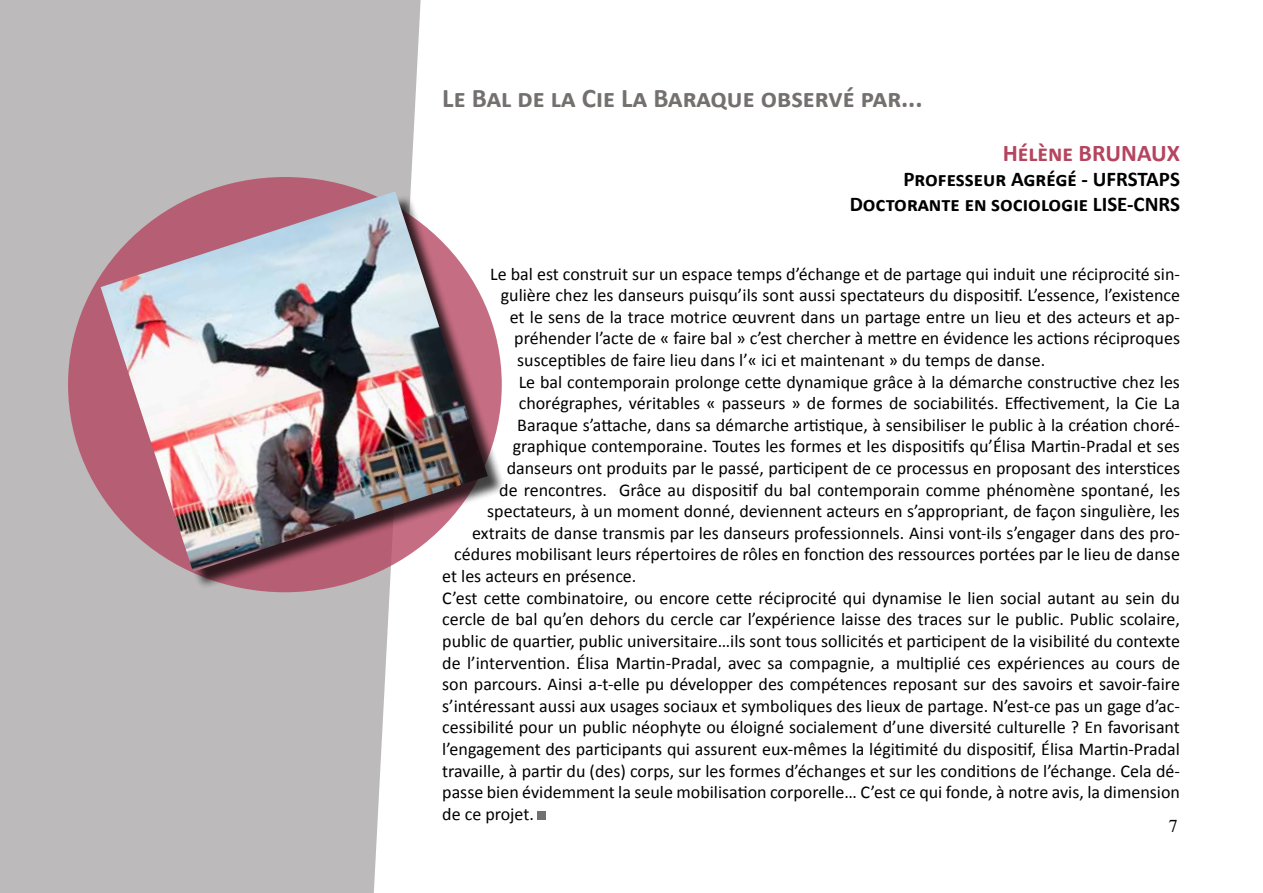
<style>
.page{position:relative;width:1263px;height:893px;background:#fff}
.page>*{position:absolute;margin:0;border:0;box-sizing:border-box;transform-origin:0 0}
.t1{font:700 27px "Calibri";color:#747070}
.t2{font:700 24px "Calibri";color:#b5445f}
.t3{font:700 21px/25.2px "Calibri";color:#000;text-align:right}
.t4{font:18px "Calibri";color:#000}
.t5{font:18px "Times";color:#000}
</style>
<div class="page">
<div style="left:0;top:0;width:421px;height:893px;background:#bcbaba"></div>
<div style="left:68px;top:177px;width:434px;height:415px;background:#b65e73;border-radius:50%"></div>
<div style="left:103px;top:193px;width:402px;height:396px;background:#000;opacity:.75"></div>
<img style="left:101px;top:191px;width:387px;height:381px">
<div style="left:537px;top:811px;width:8px;height:9px;background:#747070"></div>
<h1 class="t1" style="left:442px;top:81px;width:482px">Le Bal de la Cie La Baraque observé par...</h1>
<h2 class="t2" style="left:1003px;top:138px;width:179px">Hélène BRUNAUX</h2>
<p class="t3" style="left:850px;top:165px;width:332px">Professeur Agrégé - UFRSTAPS<br>Doctorante en sociologie LISE-CNRS</p>
<p class="t4" style="left:490px;top:263px;width:691px">Le bal est construit sur un espace temps d’échange et de partage qui induit une réciprocité sin-</p>
<p class="t4" style="left:501px;top:284px;width:681px">gulière chez les danseurs puisqu’ils sont aussi spectateurs du dispositif. L’essence, l’existence</p>
<p class="t4" style="left:510px;top:306px;width:672px">et le sens de la trace motrice œuvrent dans un partage entre un lieu et des acteurs et ap-</p>
<p class="t4" style="left:514px;top:327px;width:667px">préhender l’acte de « faire bal » c’est chercher à mettre en évidence les actions réciproques</p>
<p class="t4" style="left:517px;top:349px;width:529px">susceptibles de faire lieu dans l’« ici et maintenant » du temps de danse.</p>
<p class="t4" style="left:519px;top:371px;width:663px">Le bal contemporain prolonge cette dynamique grâce à la démarche constructive chez les</p>
<p class="t4" style="left:519px;top:392px;width:663px">chorégraphes, véritables « passeurs » de formes de sociabilités. Effectivement, la Cie La</p>
<p class="t4" style="left:517px;top:414px;width:664px">Baraque s’attache, dans sa démarche artistique, à sensibiliser le public à la création choré-</p>
<p class="t4" style="left:513px;top:435px;width:669px">graphique contemporaine. Toutes les formes et les dispositifs qu’Élisa Martin-Pradal et ses</p>
<p class="t4" style="left:507px;top:457px;width:675px">danseurs ont produits par le passé, participent de ce processus en proposant des interstices</p>
<p class="t4" style="left:499px;top:479px;width:682px">de rencontres. Grâce au dispositif du bal contemporain comme phénomène spontané, les</p>
<p class="t4" style="left:487px;top:500px;width:694px">spectateurs, à un moment donné, deviennent acteurs en s’appropriant, de façon singulière, les</p>
<p class="t4" style="left:472px;top:522px;width:709px">extraits de danse transmis par les danseurs professionnels. Ainsi vont-ils s’engager dans des pro-</p>
<p class="t4" style="left:454px;top:543px;width:727px">cédures mobilisant leurs répertoires de rôles en fonction des ressources portées par le lieu de danse</p>
<p class="t4" style="left:442px;top:565px;width:196px">et les acteurs en présence.</p>
<p class="t4" style="left:442px;top:587px;width:739px">C’est cette combinatoire, ou encore cette réciprocité qui dynamise le lien social autant au sein du</p>
<p class="t4" style="left:442px;top:608px;width:739px">cercle de bal qu’en dehors du cercle car l’expérience laisse des traces sur le public. Public scolaire,</p>
<p class="t4" style="left:442px;top:630px;width:739px">public de quartier, public universitaire…ils sont tous sollicités et participent de la visibilité du contexte</p>
<p class="t4" style="left:442px;top:651px;width:739px">de l’intervention. Élisa Martin-Pradal, avec sa compagnie, a multiplié ces expériences au cours de</p>
<p class="t4" style="left:442px;top:673px;width:739px">son parcours. Ainsi a-t-elle pu développer des compétences reposant sur des savoirs et savoir-faire</p>
<p class="t4" style="left:442px;top:695px;width:739px">s’intéressant aussi aux usages sociaux et symboliques des lieux de partage. N’est-ce pas un gage d’ac-</p>
<p class="t4" style="left:442px;top:716px;width:739px">cessibilité pour un public néophyte ou éloigné socialement d’une diversité culturelle ? En favorisant</p>
<p class="t4" style="left:442px;top:738px;width:739px">l’engagement des participants qui assurent eux-mêmes la légitimité du dispositif, Élisa Martin-Pradal</p>
<p class="t4" style="left:442px;top:759px;width:739px">travaille, à partir du (des) corps, sur les formes d’échanges et sur les conditions de l’échange. Cela dé-</p>
<p class="t4" style="left:442px;top:781px;width:739px">passe bien évidemment la seule mobilisation corporelle… C’est ce qui fonde, à notre avis, la dimension</p>
<p class="t4" style="left:442px;top:803px;width:93px">de ce projet.</p>
<p class="t5" style="left:1169px;top:809px;width:10px">7</p>
</div>
